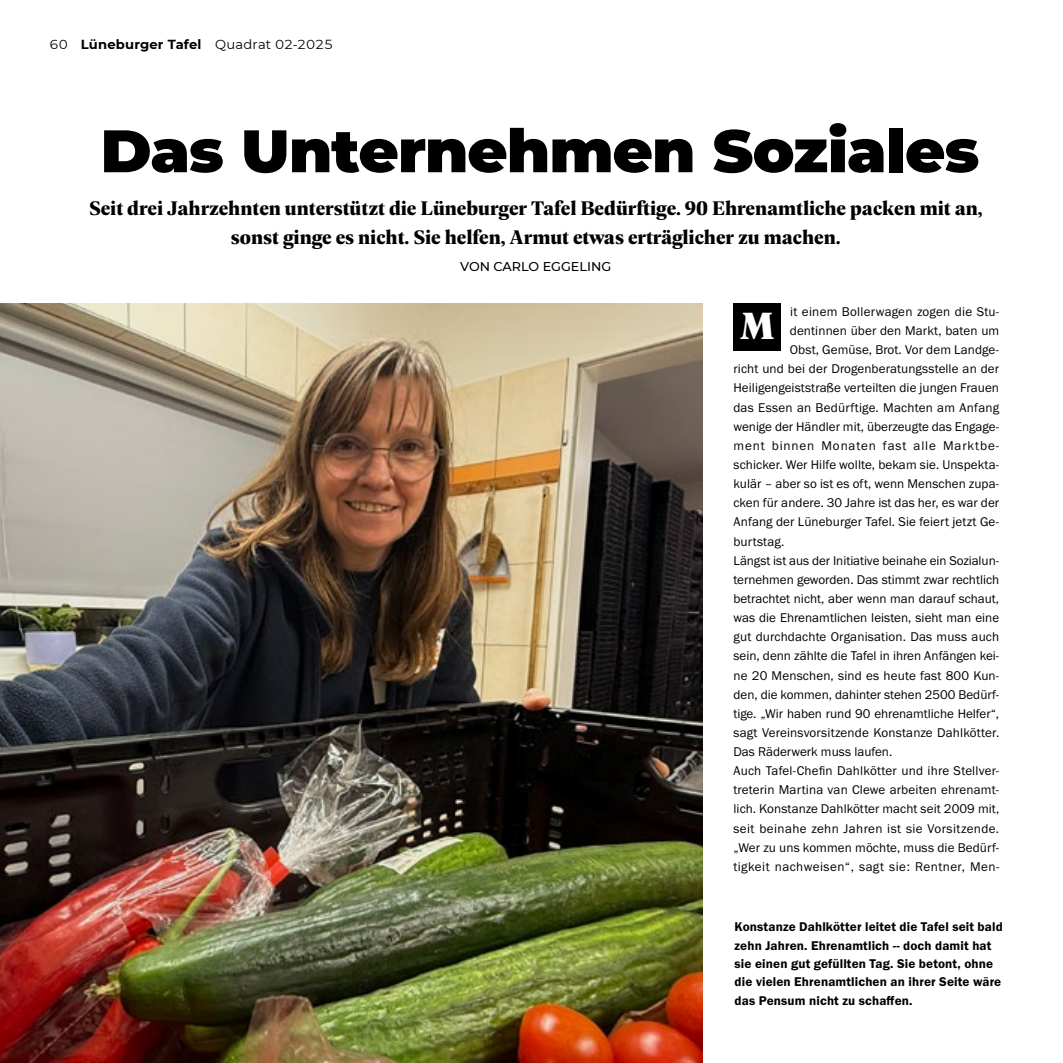
<style>
.page{position:relative;width:1063px;height:1063px;background:#fff}
.page>*{position:absolute;margin:0;border:0;box-sizing:border-box;transform-origin:0 0}
.t1{font:900 59.85px "Montserrat";letter-spacing:-.015em;color:#000}
.t2{font:900 40.5px "Geller Headline";color:#fff}
.t3{font:700 21px/28.7px "Geller Headline";color:#000;text-align:center}
.t4{font:13.2px "Franklin Gothic URW Boo";letter-spacing:.005em;color:#000}
.t5{font:13.2px/18.3px "Franklin Gothic URW Dem";letter-spacing:.01em;color:#000}
.t6{font:13.2px "Franklin Gothic URW Boo";letter-spacing:.03em;color:#000}
.t7{font:13.2px "Franklin Gothic URW Boo";letter-spacing:.035em;color:#000}
.t8{font:13.2px "Franklin Gothic URW Boo";letter-spacing:.065em;color:#000}
.t9{font:13.2px "Montserrat";letter-spacing:.01em;color:#000}
.t10{font:500 12.75px "Montserrat";color:#000}
.s1{font-weight:700}
</style>
<div class="page">
<img style="left:0;top:304px;width:702px;height:759px">
<div style="left:733px;top:303px;width:48px;height:47px;background:#000"></div>
<p class="t9" style="left:50px;top:35px;width:285px">60 <span class="s1">Lüneburger Tafel</span> Quadrat 02-2025</p>
<h1 class="t1" style="left:101px;top:106px;width:880px">Das Unternehmen Soziales</h1>
<h3 class="t3" style="left:89px;top:193px;width:895px">Seit drei Jahrzehnten unterstützt die Lüneburger Tafel Bedürftige. 90 Ehrenamtliche packen mit an, sonst ginge es nicht. Sie helfen, Armut etwas erträglicher zu machen.</h3>
<p class="t10" style="left:460px;top:258px;width:152px">VON CARLO EGGELING</p>
<p class="t4" style="left:790px;top:303px;width:211px">it einem Bollerwagen zogen die Stu-</p>
<p class="t4" style="left:790px;top:322px;width:211px">dentinnen über den Markt, baten um</p>
<p class="t4" style="left:790px;top:342px;width:211px">Obst, Gemüse, Brot. Vor dem Landge-</p>
<p class="t4" style="left:733px;top:361px;width:267px">richt und bei der Drogenberatungsstelle an der</p>
<p class="t4" style="left:733px;top:380px;width:267px">Heiligengeiststraße verteilten die jungen Frauen</p>
<p class="t4" style="left:733px;top:399px;width:267px">das Essen an Bedürftige. Machten am Anfang</p>
<p class="t4" style="left:733px;top:418px;width:267px">wenige der Händler mit, überzeugte das Engage-</p>
<p class="t8" style="left:733px;top:437px;width:267px">ment binnen Monaten fast alle Marktbe-</p>
<p class="t4" style="left:733px;top:456px;width:267px">schicker. Wer Hilfe wollte, bekam sie. Unspekta-</p>
<p class="t4" style="left:733px;top:476px;width:267px">kulär – aber so ist es oft, wenn Menschen zupa-</p>
<p class="t4" style="left:733px;top:495px;width:267px">cken für andere. 30 Jahre ist das her, es war der</p>
<p class="t4" style="left:733px;top:514px;width:267px">Anfang der Lüneburger Tafel. Sie feiert jetzt Ge-</p>
<p class="t4" style="left:733px;top:533px;width:52px">burtstag.</p>
<p class="t4" style="left:733px;top:552px;width:267px">Längst ist aus der Initiative beinahe ein Sozialun-</p>
<p class="t4" style="left:733px;top:571px;width:267px">ternehmen geworden. Das stimmt zwar rechtlich</p>
<p class="t4" style="left:733px;top:590px;width:267px">betrachtet nicht, aber wenn man darauf schaut,</p>
<p class="t4" style="left:733px;top:610px;width:267px">was die Ehrenamtlichen leisten, sieht man eine</p>
<p class="t4" style="left:733px;top:629px;width:267px">gut durchdachte Organisation. Das muss auch</p>
<p class="t4" style="left:733px;top:648px;width:267px">sein, denn zählte die Tafel in ihren Anfängen kei-</p>
<p class="t4" style="left:733px;top:667px;width:267px">ne 20 Menschen, sind es heute fast 800 Kun-</p>
<p class="t4" style="left:733px;top:686px;width:267px">den, die kommen, dahinter stehen 2500 Bedürf-</p>
<p class="t4" style="left:733px;top:705px;width:267px">tige. „Wir haben rund 90 ehrenamtliche Helfer“,</p>
<p class="t4" style="left:733px;top:724px;width:267px">sagt Vereinsvorsitzende Konstanze Dahlkötter.</p>
<p class="t4" style="left:733px;top:743px;width:160px">Das Räderwerk muss laufen.</p>
<p class="t4" style="left:733px;top:763px;width:267px">Auch Tafel-Chefin Dahlkötter und ihre Stellver-</p>
<p class="t4" style="left:733px;top:782px;width:267px">treterin Martina van Clewe arbeiten ehrenamt-</p>
<p class="t4" style="left:733px;top:801px;width:267px">lich. Konstanze Dahlkötter macht seit 2009 mit,</p>
<p class="t6" style="left:733px;top:820px;width:267px">seit beinahe zehn Jahren ist sie Vorsitzende.</p>
<p class="t4" style="left:733px;top:839px;width:267px">„Wer zu uns kommen möchte, muss die Bedürf-</p>
<p class="t7" style="left:733px;top:858px;width:267px">tigkeit nachweisen“, sagt sie: Rentner, Men-</p>
<h2 class="t2" style="left:741px;top:296px;width:35px">M</h2>
<p class="t5" style="left:735px;top:918px;width:270px">Konstanze Dahlkötter leitet die Tafel seit bald zehn Jahren. Ehrenamtlich -- doch damit hat sie einen gut gefüllten Tag. Sie betont, ohne die vielen Ehrenamtlichen an ihrer Seite wäre das Pensum nicht zu schaffen.</p>
</div>
